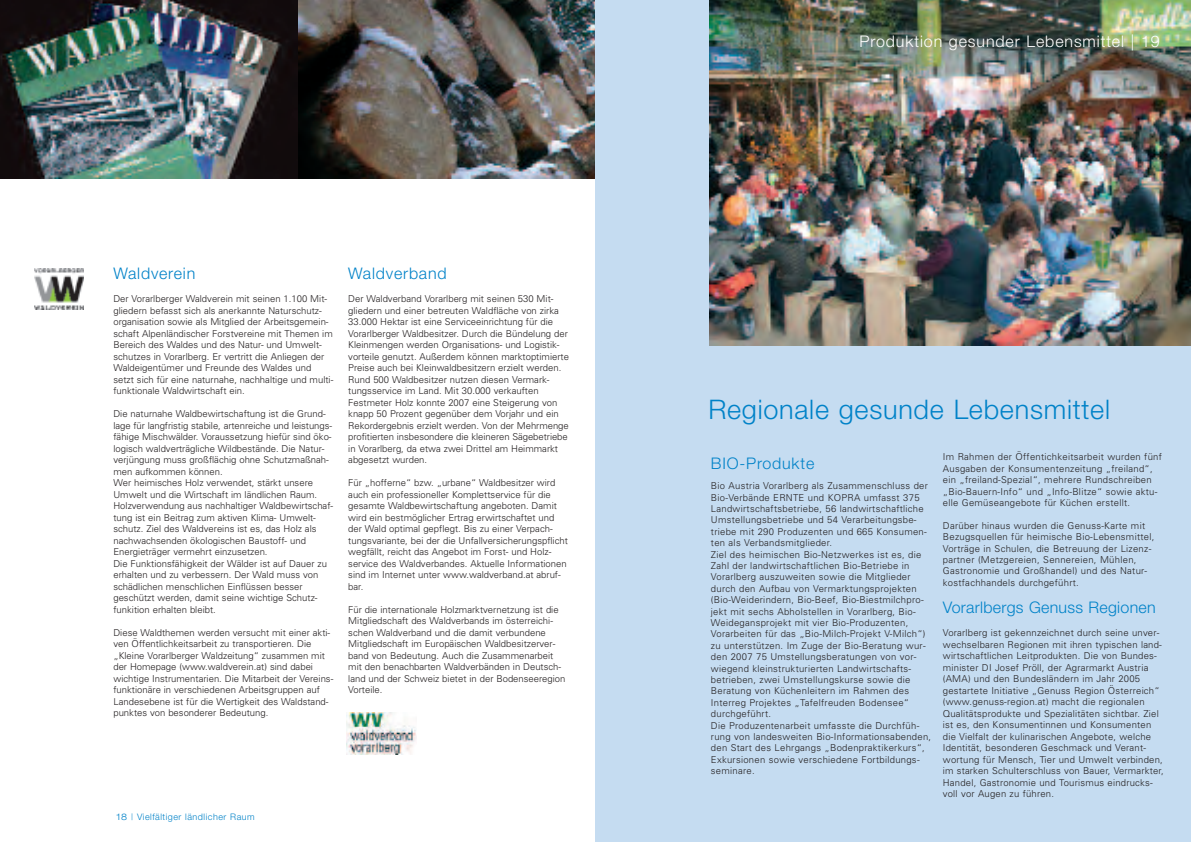
<style>
.page{position:relative;width:1191px;height:842px;background:#fff}
.page>*{position:absolute;margin:0;border:0;box-sizing:border-box;transform-origin:0 0}
.t1{font:300 27px "Helvetica Neue";letter-spacing:.03em;color:#0082c8}
.t2{font:300 16px "Helvetica Neue";letter-spacing:.05em;color:#0082c8}
.t3{font:300 16px "Helvetica Neue";letter-spacing:.055em;color:#fff}
.t4{font:300 16px "Helvetica Neue";letter-spacing:.03em;color:#0082c8}
.t5{font:300 9.5px/11.5px "Univers";color:#231f20}
.t6{font:300 9.5px/11.4px "Univers";letter-spacing:.03em;color:#231f20}
.t7{font:300 9.5px/11.5px "Univers";letter-spacing:.02em;color:#231f20}
.t8{font:300 9px "Helvetica Neue";letter-spacing:.055em;color:#0082c8}
.s1{font-stretch:expanded}
</style>
<div class="page">
<img style="left:298px;top:0;width:297px;height:179px">
<img style="left:0;top:0;width:298px;height:179px">
<img style="left:347px;top:713px;width:69px;height:42px">
<img style="left:34px;top:268px;width:49px;height:41px">
<div style="left:595px;top:0;width:596px;height:842px;background:#c5dcf1"></div>
<img style="left:710px;top:0;width:481px;height:346px">
<h2 class="t2" style="left:113px;top:264px;width:83px">Waldverein</h2>
<p class="t5" style="left:113px;top:294px;width:221px">Der Vorarlberger Waldverein mit seinen 1.100 Mit&shy;gliedern befasst sich als anerkannte Naturschutz&shy;organisation sowie als Mitglied der Arbeitsgemein&shy;schaft Alpenländischer Forstvereine mit Themen im Bereich des Waldes und des Natur- und Umwelt&shy;schutzes in Vorarlberg. Er vertritt die Anliegen der Waldeigentümer und Freunde des Waldes und setzt sich für eine naturnahe, nachhaltige und multi&shy;funktionale Waldwirtschaft ein.</p>
<p class="t5" style="left:113px;top:409px;width:221px">Die naturnahe Waldbewirtschaftung ist die Grund&shy;lage für langfristig stabile, artenreiche und leistungs&shy;fähige Mischwälder. Voraussetzung hiefür sind öko&shy;logisch waldverträgliche Wildbestände. Die Natur&shy;verjüngung muss großflächig ohne Schutzmaßnah&shy;men aufkommen können.<br>Wer heimisches Holz verwendet, stärkt unsere Umwelt und die Wirtschaft im ländlichen Raum.<br>Holzverwendung aus nachhaltiger Waldbewirtschaf&shy;tung ist ein Beitrag zum aktiven Klima- Umwelt&shy;schutz. Ziel des Waldvereins ist es, das Holz als nachwachsenden ökologischen Baustoff- und Energieträger vermehrt einzusetzen.<br>Die Funktionsfähigkeit der Wälder ist auf Dauer zu erhalten und zu verbessern. Der Wald muss von schädlichen menschlichen Einflüssen besser geschützt werden, damit seine wichtige Schutz&shy;funkition erhalten bleibt.</p>
<p class="t5" style="left:113px;top:627px;width:221px">Diese Waldthemen werden versucht mit einer akti&shy;ven Öffentlichkeitsarbeit zu transportieren. Die „Kleine Vorarlberger Waldzeitung“ zusammen mit der Homepage (www.waldverein.at) sind dabei wichtige Instrumentarien. Die Mitarbeit der Vereins&shy;funktionäre in verschiedenen Arbeitsgruppen auf Landesebene ist für die Wertigkeit des Waldstand&shy;punktes von besonderer Bedeutung.</p>
<h2 class="t2" style="left:348px;top:264px;width:100px">Waldverband</h2>
<p class="t5" style="left:348px;top:294px;width:222px">Der Waldverband Vorarlberg mit seinen 530 Mit&shy;gliedern und einer betreuten Waldfläche von zirka 33.000 Hektar ist eine Serviceeinrichtung für die Vorarlberger Waldbesitzer. Durch die Bündelung der Kleinmengen werden Organisations- und Logistik&shy;vorteile genutzt. Außerdem können marktoptimierte Preise auch bei Kleinwaldbesitzern erzielt werden.<br>Rund 500 Waldbesitzer nutzen diesen Vermark&shy;tungsservice im Land. Mit 30.000 verkauften Festmeter Holz konnte 2007 eine Steigerung von knapp 50 Prozent gegenüber dem Vorjahr und ein Rekordergebnis erzielt werden. Von der Mehrmenge profitierten insbesondere die kleineren Sägebetriebe in Vorarlberg, da etwa zwei Drittel am Heimmarkt abgesetzt wurden.</p>
<p class="t5" style="left:348px;top:478px;width:221px">Für „hofferne“ bzw. „urbane“ Waldbesitzer wird auch ein professioneller Komplettservice für die gesamte Waldbewirtschaftung angeboten. Damit wird ein bestmöglicher Ertrag erwirtschaftet und der Wald optimal gepflegt. Bis zu einer Verpach&shy;tungsvariante, bei der die Unfallversicherungspflicht wegfällt, reicht das Angebot im Forst- und Holz&shy;service des Waldverbandes. Aktuelle Informationen sind im Internet unter www.waldverband.at abruf&shy;bar.</p>
<p class="t5" style="left:348px;top:604px;width:219px">Für die internationale Holzmarktvernetzung ist die Mitgliedschaft des Waldverbands im österreichi&shy;schen Waldverband und die damit verbundene Mitgliedschaft im Europäischen Waldbesitzerver&shy;band von Bedeutung. Auch die Zusammenarbeit mit den benachbarten Waldverbänden in Deutsch&shy;land und der Schweiz bietet in der Bodenseeregion Vorteile.</p>
<p class="t8" style="left:116px;top:811px;width:140px"><span class="s1">18 |</span> Vielfältiger ländlicher Raum</p>
<h2 class="t3" style="left:859px;top:31px;width:302px">Produktion gesunder Lebensmittel | 19</h2>
<h1 class="t1" style="left:708px;top:393px;width:403px">Regionale gesunde Lebensmittel</h1>
<h2 class="t2" style="left:711px;top:454px;width:105px">BIO-Produkte</h2>
<p class="t6" style="left:711px;top:481px;width:222px">Bio Austria Vorarlberg als Zusammenschluss der Bio-Verbände ERNTE und KOPRA umfasst 375<br>Landwirtschaftsbetriebe, 56 landwirtschaftliche Umstellungsbetriebe und 54 Verarbeitungsbe&shy;triebe mit 290 Produzenten und 665 Konsumen&shy;ten als Verbandsmitglieder.<br>Ziel des heimischen Bio-Netzwerkes ist es, die Zahl der landwirtschaftlichen Bio-Betriebe in Vorarlberg auszuweiten sowie die Mitglieder durch den Aufbau von Vermarktungsprojekten (Bio-Weiderindern, Bio-Beef, Bio-Biestmilchpro&shy;jekt mit sechs Abholstellen in Vorarlberg, Bio-Weidegansprojekt mit vier Bio-Produzenten, Vorarbeiten für das „Bio-Milch-Projekt V-Milch“) zu unterstützen. Im Zuge der Bio-Beratung wur&shy;den 2007 75 Umstellungsberatungen von vor&shy;wiegend kleinstrukturierten Landwirtschafts&shy;betrieben, zwei Umstellungskurse sowie die Beratung von Küchenleitern im Rahmen des Interreg Projektes „Tafelfreuden Bodensee“ durchgeführt.<br>Die Produzentenarbeit umfasste die Durchfüh&shy;rung von landesweiten Bio-Informationsabenden, den Start des Lehrgangs „Bodenpraktikerkurs“, Exkursionen sowie verschiedene Fortbildungs&shy;seminare.</p>
<p class="t6" style="left:943px;top:452px;width:221px">Im Rahmen der Öffentichkeitsarbeit wurden fünf Ausgaben der Konsumentenzeitung „freiland“, ein „freiland-Spezial“, mehrere Rundschreiben „Bio-Bauern-Info“ und „Info-Blitze“ sowie aktu&shy;elle Gemüseangebote für Küchen erstellt.</p>
<p class="t6" style="left:943px;top:521px;width:213px">Darüber hinaus wurden die Genuss-Karte mit Bezugsquellen für heimische Bio-Lebensmittel, Vorträge in Schulen, die Betreuung der Lizenz&shy;partner (Metzgereien, Sennereien, Mühlen, Gastronomie und Großhandel) und des Natur&shy;kostfachhandels durchgeführt.</p>
<h2 class="t4" style="left:943px;top:598px;width:214px">Vorarlbergs Genuss Regionen</h2>
<p class="t7" style="left:943px;top:628px;width:222px">Vorarlberg ist gekennzeichnet durch seine unver&shy;wechselbaren Regionen mit ihren typischen land&shy;wirtschaftlichen Leitprodukten. Die von Bundes&shy;minister DI Josef Pröll, der Agrarmarkt Austria (AMA) und den Bundesländern im Jahr 2005 gestartete Initiative „Genuss Region Österreich“ (www.genuss-region.at) macht die regionalen Qualitätsprodukte und Spezialitäten sichtbar. Ziel ist es, den Konsumentinnen und Konsumenten die Vielfalt der kulinarischen Angebote, welche Identität, besonderen Geschmack und Verant&shy;wortung für Mensch, Tier und Umwelt verbinden, im starken Schulterschluss von Bauer, Vermarkter, Handel, Gastronomie und Tourismus eindrucks&shy;voll vor Augen zu führen.</p>
</div>
